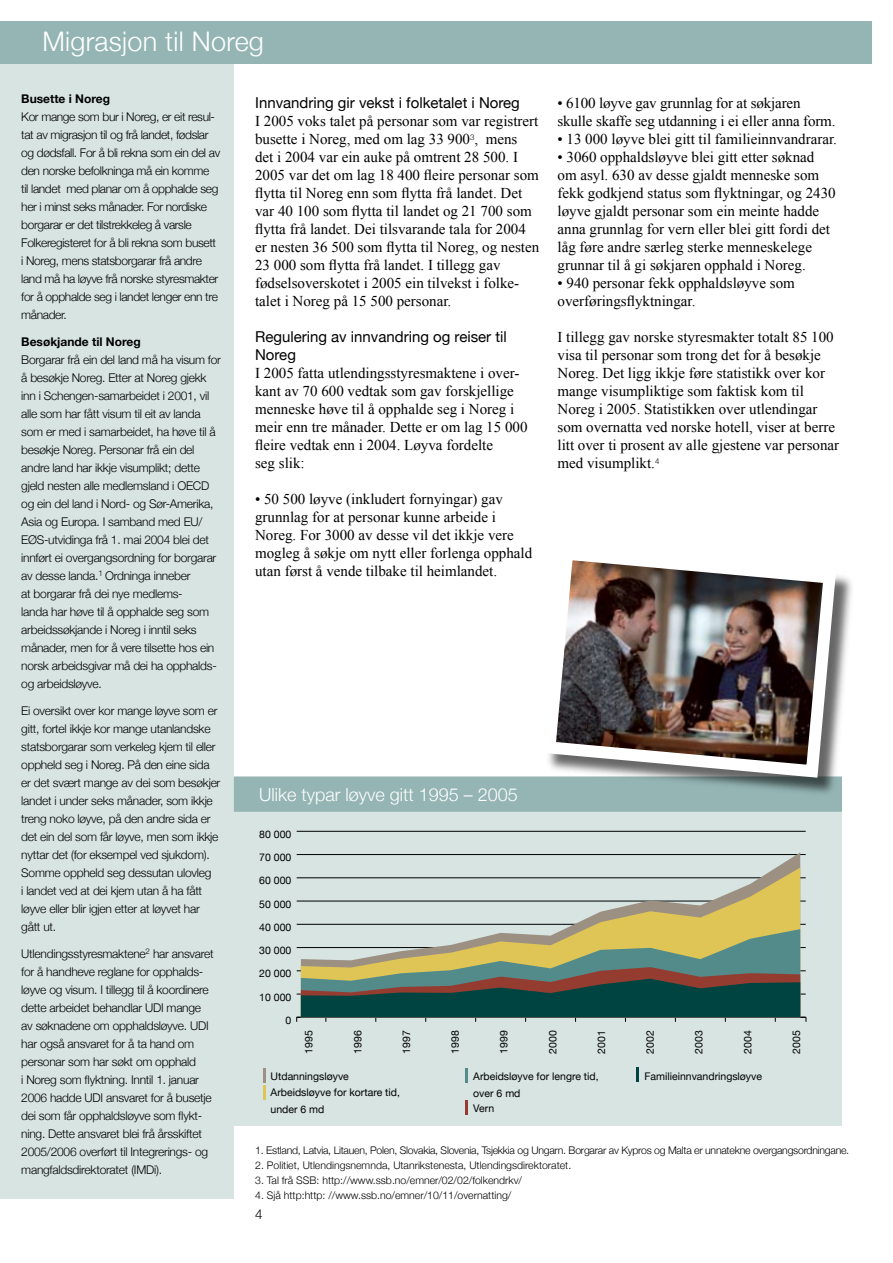
<style>
.page{position:relative;width:893px;height:1263px;background:#fff}
.page>*{position:absolute;margin:0;border:0;box-sizing:border-box;transform-origin:0 0}
.t1{font:300 27px "Helvetica Neue";letter-spacing:.01em;color:#fff}
.t2{font:300 18px "Helvetica Neue";color:#fff}
.t3{font:15px/18px "Times New Roman";color:#000}
.t4{font:15px/18px "Helvetica Neue";color:#000}
.t5{font:300 12px/18px "Helvetica Neue";letter-spacing:-.02em;color:#000}
.t6{font:700 12px "Helvetica Neue";color:#000}
.t7{font:10.5px/16.5px "Helvetica Neue";color:#000}
.t8{font:300 10.5px "Helvetica Neue";color:#000}
.t9{font:300 10.5px "Helvetica Neue";letter-spacing:-.025em;color:#000}
</style>
<div class="page">
<div style="left:166px;top:777px;width:676px;height:349px;background:#d7e4e2"></div>
<div style="left:0;top:43px;width:234px;height:1156px;background:#d7e4e2"></div>
<div style="left:0;top:21px;width:872px;height:43px;background:#94b5b4"></div>
<hr style="left:297px;top:1017px;width:509px;height:1px;background:#000">
<hr style="left:297px;top:994px;width:509px;height:1px;background:#000">
<hr style="left:297px;top:970px;width:509px;height:1px;background:#000">
<hr style="left:297px;top:947px;width:509px;height:1px;background:#000">
<hr style="left:297px;top:924px;width:509px;height:1px;background:#000">
<hr style="left:297px;top:901px;width:509px;height:1px;background:#000">
<hr style="left:297px;top:877px;width:509px;height:1px;background:#000">
<hr style="left:297px;top:854px;width:509px;height:1px;background:#000">
<hr style="left:297px;top:831px;width:509px;height:1px;background:#000">
<svg style="left:301px;top:852px;width:499px;height:15px"></svg>
<svg style="left:301px;top:867px;width:499px;height:62px"></svg>
<svg style="left:296px;top:929px;width:504px;height:93px;background:#70846c"></svg>
<hr style="left:263px;top:1085px;width:3px;height:14px;background:#dfc556">
<hr style="left:263px;top:1068px;width:3px;height:14px;background:#9c9082">
<hr style="left:465px;top:1100px;width:3px;height:15px;background:#953c31">
<hr style="left:465px;top:1068px;width:3px;height:15px;background:#538b8b">
<svg style="left:637px;top:1067px;width:2px;height:15px"></svg>
<div style="left:235px;top:777px;width:606px;height:34px;background:#94b5b4"></div>
<div style="left:234px;top:777px;width:608px;height:35px;border:2px solid #94b5b4"></div>
<div style="left:544px;top:549px;width:311px;height:248px;background:#000;opacity:.6"></div>
<img style="left:536px;top:549px;width:306px;height:235px">
<h1 class="t1" style="left:43px;top:25px;width:223px">Migrasjon til Noreg</h1>
<p class="t6" style="left:21px;top:91px;width:90px">Busette i Noreg</p>
<p class="t5" style="left:21px;top:108px;width:200px">Kor mange som bur i Noreg, er eit resul&shy;tat av migrasjon til og frå landet, fødslar og dødsfall. For å bli rekna som ein del av den norske befolkninga må ein komme<br>til landet med planar om å opphalde seg her i minst seks månader. For nordiske borgarar er det tilstrekkeleg å varsle Folkeregisteret for å bli rekna som busett i Noreg, mens statsborgarar frå andre land må ha løyve frå norske styresmakter for å opphalde seg i landet lenger enn tre månader.</p>
<p class="t6" style="left:21px;top:334px;width:121px">Besøkjande til Noreg</p>
<p class="t5" style="left:21px;top:351px;width:201px">Borgarar frå ein del land må ha visum for å besøkje Noreg. Etter at Noreg gjekk inn i Schengen-samarbeidet i 2001, vil alle som har fått visum til eit av landa som er med i samarbeidet, ha høve til å besøkje Noreg. Personar frå ein del andre land har ikkje visumplikt; dette gjeld nesten alle medlemsland i OECD og ein del land i Nord- og Sør-Amerika, Asia og Europa. I samband med EU/ EØS-utvidinga frå 1. mai 2004 blei det innført ei overgangsordning for borgarar av desse landa.<sup>1</sup> Ordninga inneber<br>at borgarar frå dei nye medlems-<br>landa har høve til å opphalde seg som arbeidssøkjande i Noreg i inntil seks månader, men for å vere tilsette hos ein norsk arbeidsgivar må dei ha opphalds&shy;og arbeidsløyve.</p>
<p class="t5" style="left:21px;top:702px;width:201px">Ei oversikt over kor mange løyve som er gitt, fortel ikkje kor mange utanlandske statsborgarar som verkeleg kjem til eller oppheld seg i Noreg. På den eine sida er det svært mange av dei som besøkjer landet i under seks månader, som ikkje treng noko løyve, på den andre sida er det ein del som får løyve, men som ikkje nyttar det (for eksempel ved sjukdom).<br>Somme oppheld seg dessutan ulovleg<br>i landet ved at dei kjem utan å ha fått løyve eller blir igjen etter at løyvet har gått ut.</p>
<p class="t5" style="left:21px;top:945px;width:194px">Utlendingsstyresmaktene<sup>2</sup> har ansvaret for å handheve reglane for opphalds&shy;løyve og visum. I tillegg til å koordinere dette arbeidet behandlar UDI mange av søknadene om opphaldsløyve. UDI har også ansvaret for å ta hand om personar som har søkt om opphald<br>i Noreg som flyktning. Inntil 1. januar 2006 hadde UDI ansvaret for å busetje dei som får opphaldsløyve som flykt&shy;ning. Dette ansvaret blei frå årsskiftet 2005/2006 overført til Integrerings- og mangfaldsdirektoratet (IMDi).</p>
<p class="t4" style="left:255px;top:93px;width:266px">Innvandring gir vekst i folketalet i Noreg</p>
<p class="t3" style="left:255px;top:112px;width:286px">I 2005 voks talet på personar som var registrert busette i Noreg, med om lag 33 900<sup>3</sup>, mens det i 2004 var ein auke på omtrent 28 500. I 2005 var det om lag 18 400 fleire personar som flytta til Noreg enn som flytta frå landet. Det var 40 100 som flytta til landet og 21 700 som flytta frå landet. Dei tilsvarande tala for 2004 er nesten 36 500 som flytta til Noreg, og nesten 23 000 som flytta frå landet. I tillegg gav fødselsoverskotet i 2005 ein tilvekst i folke&shy;talet i Noreg på 15 500 personar.</p>
<p class="t4" style="left:255px;top:327px;width:253px">Regulering av innvandring og reiser til<br>Noreg</p>
<p class="t3" style="left:255px;top:364px;width:274px">I 2005 fatta utlendingsstyresmaktene i over&shy;kant av 70 600 vedtak som gav forskjellige menneske høve til å opphalde seg i Noreg i meir enn tre månader. Dette er om lag 15 000 fleire vedtak enn i 2004. Løyva fordelte<br>seg slik:</p>
<p class="t3" style="left:255px;top:490px;width:279px">• 50 500 løyve (inkludert fornyingar) gav grunnlag for at personar kunne arbeide i Noreg. For 3000 av desse vil det ikkje vere mogleg å søkje om nytt eller forlenga opphald utan først å vende tilbake til heimlandet.</p>
<p class="t3" style="left:558px;top:94px;width:279px">• 6100 løyve gav grunnlag for at søkjaren skulle skaffe seg utdanning i ei eller anna form.</p>
<p class="t3" style="left:558px;top:130px;width:281px">• 13 000 løyve blei gitt til familieinnvandrarar.</p>
<p class="t3" style="left:558px;top:148px;width:280px">• 3060 opphaldsløyve blei gitt etter søknad om asyl. 630 av desse gjaldt menneske som fekk godkjend status som flyktningar, og 2430 løyve gjaldt personar som ein meinte hadde anna grunnlag for vern eller blei gitt fordi det låg føre andre særleg sterke menneskelege grunnar til å gi søkjaren opphald i Noreg.</p>
<p class="t3" style="left:558px;top:274px;width:239px">• 940 personar fekk opphaldsløyve som overføringsflyktningar.</p>
<p class="t3" style="left:558px;top:328px;width:283px">I tillegg gav norske styresmakter totalt 85 100 visa til personar som trong det for å besøkje Noreg. Det ligg ikkje føre statistikk over kor mange visumpliktige som faktisk kom til Noreg i 2005. Statistikken over utlendingar som overnatta ved norske hotell, viser at berre litt over ti prosent av alle gjestene var personar med visumplikt.<sup>4</sup></p>
<h2 class="t2" style="left:259px;top:784px;width:260px">Ulike typar løyve gitt 1995 – 2005</h2>
<p class="t7" style="left:259px;top:826px;width:34px">80 000</p>
<p class="t7" style="left:259px;top:849px;width:34px">70 000</p>
<p class="t7" style="left:259px;top:872px;width:34px">60 000</p>
<p class="t7" style="left:259px;top:895px;width:34px">50 000</p>
<p class="t7" style="left:259px;top:919px;width:34px">40 000</p>
<p class="t7" style="left:259px;top:942px;width:34px">30 000</p>
<p class="t7" style="left:259px;top:965px;width:34px">20 000</p>
<p class="t7" style="left:259px;top:988px;width:34px">10 000</p>
<p class="t7" style="left:285px;top:1012px;width:7px">0</p>
<p class="t7" style="left:300px;top:1054px;width:25px;rotate:-90deg">1995</p>
<p class="t7" style="left:349px;top:1054px;width:25px;rotate:-90deg">1996</p>
<p class="t7" style="left:398px;top:1054px;width:25px;rotate:-90deg">1997</p>
<p class="t7" style="left:447px;top:1054px;width:25px;rotate:-90deg">1998</p>
<p class="t7" style="left:495px;top:1054px;width:25px;rotate:-90deg">1999</p>
<p class="t7" style="left:544px;top:1054px;width:25px;rotate:-90deg">2000</p>
<p class="t7" style="left:593px;top:1054px;width:25px;rotate:-90deg">2001</p>
<p class="t7" style="left:642px;top:1054px;width:25px;rotate:-90deg">2002</p>
<p class="t7" style="left:690px;top:1054px;width:25px;rotate:-90deg">2003</p>
<p class="t7" style="left:739px;top:1054px;width:25px;rotate:-90deg">2004</p>
<p class="t7" style="left:788px;top:1054px;width:25px;rotate:-90deg">2005</p>
<p class="t7" style="left:473px;top:1068px;width:127px">Arbeidsløyve for lengre tid, over 6 md</p>
<p class="t7" style="left:473px;top:1099px;width:22px">Vern</p>
<p class="t7" style="left:644px;top:1067px;width:119px">Familieinnvandringsløyve</p>
<p class="t7" style="left:271px;top:1067px;width:131px">Utdanningsløyve<br>Arbeidsløyve for kortare tid, under 6 md</p>
<p class="t9" style="left:255px;top:1144px;width:595px">1. Estland, Latvia, Litauen, Polen, Slovakia, Slovenia, Tsjekkia og Ungarn. Borgarar av Kypros og Malta er unnatekne overgangsordningane.</p>
<p class="t8" style="left:255px;top:1159px;width:318px">2. Politiet, Utlendingsnemnda, Utanrikstenesta, Utlendingsdirektoratet.</p>
<p class="t8" style="left:255px;top:1174px;width:268px">3. Tal frå SSB: http://www.ssb.no/emner/02/02/folkendrkv/</p>
<p class="t8" style="left:255px;top:1189px;width:258px">4. Sjå http:http: //www.ssb.no/emner/10/11/overnatting/</p>
</div>
